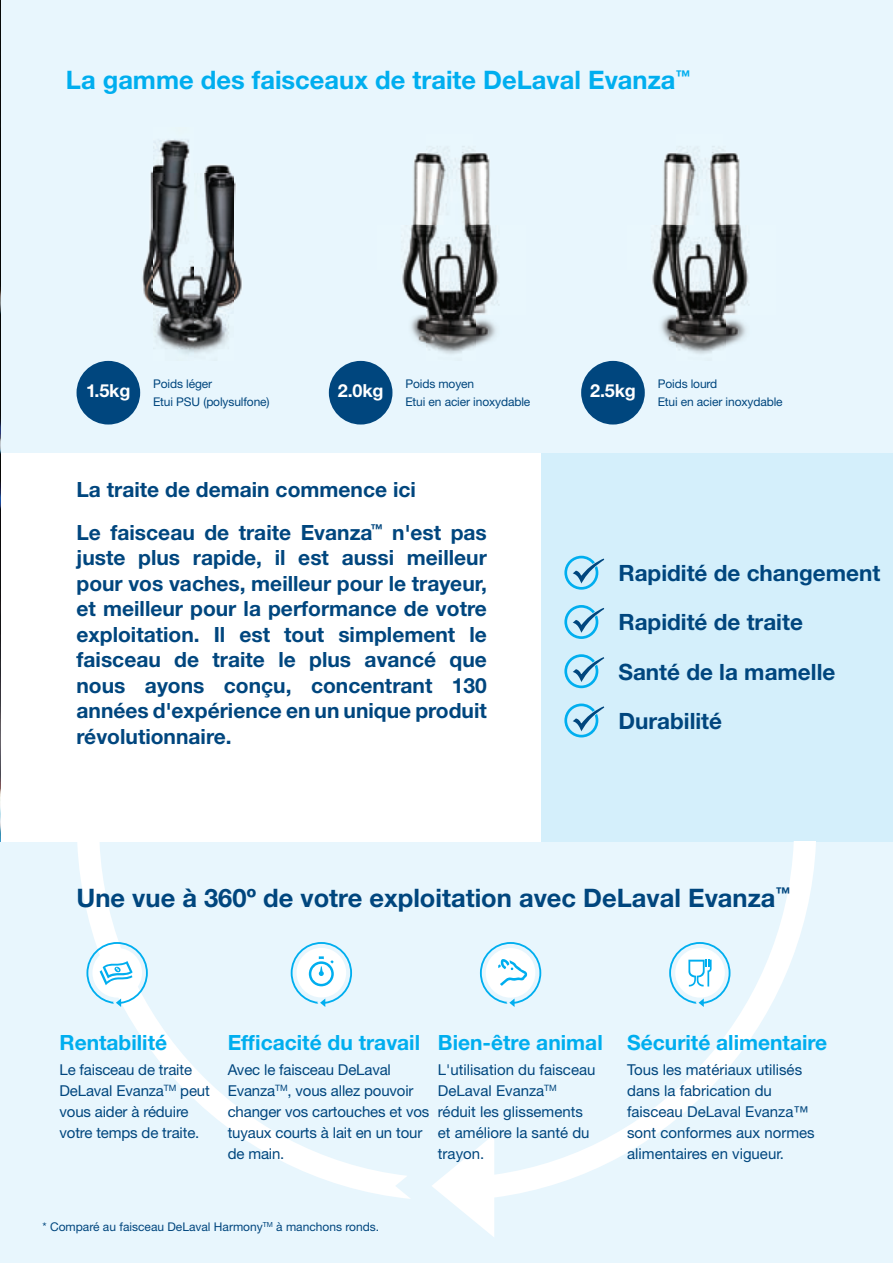
<style>
.page{position:relative;width:893px;height:1263px;background:#fff}
.page>*{position:absolute;margin:0;border:0;box-sizing:border-box;transform-origin:0 0}
.t1{font:700 25.5px "Helvetica Neue LT Std";color:#00467e}
.t2{font:700 25.5px "Helvetica Neue LT Std";color:#00aeef}
.t3{font:700 22.5px/49.2px "Helvetica Neue LT Std";color:#00467e}
.t4{font:700 21px/25.5px "Helvetica Neue LT Std";color:#00467e}
.t5{font:700 21px "Helvetica Neue LT Std";color:#00aeef}
.t6{font:700 18px "Helvetica Neue LT Std";letter-spacing:-.01em;color:#fff}
.t7{font:15px/21px "Helvetica Neue LT Std";color:#00467e}
.t8{font:12px/18px "Helvetica Neue LT Std";letter-spacing:-.01em;color:#00467e}
</style>
<div class="page">
<div style="left:0;top:0;width:893px;height:453px;background:#e8f6fd"></div>
<img style="left:142px;top:139px;width:100px;height:215px">
<img style="left:402px;top:146px;width:97px;height:208px">
<img style="left:652px;top:146px;width:97px;height:208px">
<img style="left:0;top:453px;width:1px;height:389px">
<img style="left:0;top:1px;width:1px;height:452px">
<div style="left:541px;top:453px;width:352px;height:389px;background:#d4effb"></div>
<div style="left:77px;top:361px;width:63px;height:63px;background:#00467e;border-radius:50%"></div>
<div style="left:329px;top:361px;width:63px;height:63px;background:#00467e;border-radius:50%"></div>
<div style="left:581px;top:361px;width:64px;height:63px;background:#00467e;border-radius:50%"></div>
<div style="left:0;top:842px;width:893px;height:421px;background:#e8f6fd"></div>
<svg style="left:77px;top:842px;width:739px;height:395px"></svg>
<svg style="left:86px;top:942px;width:62px;height:65px"></svg>
<svg style="left:480px;top:942px;width:61px;height:65px"></svg>
<svg style="left:291px;top:942px;width:61px;height:65px"></svg>
<svg style="left:669px;top:942px;width:61px;height:65px"></svg>
<svg style="left:564px;top:556px;width:40px;height:34px"></svg>
<svg style="left:564px;top:605px;width:40px;height:34px"></svg>
<svg style="left:564px;top:654px;width:40px;height:34px"></svg>
<svg style="left:564px;top:703px;width:40px;height:34px"></svg>
<h1 class="t2" style="left:66px;top:65px;width:626px">La gamme des faisceaux de traite DeLaval Evanza<sup>™</sup></h1>
<p class="t8" style="left:153px;top:375px;width:118px">Poids léger<br>Etui PSU (polysulfone)</p>
<p class="t8" style="left:405px;top:375px;width:127px">Poids moyen<br>Etui en acier inoxydable</p>
<p class="t8" style="left:658px;top:375px;width:127px">Poids lourd<br>Etui en acier inoxydable</p>
<p class="t6" style="left:86px;top:380px;width:46px">1.5kg</p>
<p class="t6" style="left:338px;top:380px;width:47px">2.0kg</p>
<p class="t6" style="left:590px;top:380px;width:47px">2.5kg</p>
<h3 class="t4" style="left:77px;top:468px;width:412px;line-height:42.5px">La traite de demain commence ici<br>Le faisceau de traite Evanza<sup>™</sup> n'est pas</h3>
<p class="t4" style="left:77px;top:545px;width:412px;text-align:justify">juste plus rapide, il est aussi meilleur pour vos vaches, meilleur pour le trayeur, et meilleur pour la performance de votre exploitation. Il est tout simplement le faisceau de traite le plus avancé que nous ayons conçu, concentrant 130 années d'expérience en un unique produit révolutionnaire.</p>
<h2 class="t3" style="left:618px;top:548px;width:264px">Rapidité de changement<br>Rapidité de traite<br>Santé de la mamelle<br>Durabilité</h2>
<h1 class="t1" style="left:77px;top:882px;width:715px">Une vue à 360º de votre exploitation avec DeLaval Evanza<sup>™</sup></h1>
<h3 class="t5" style="left:60px;top:1029px;width:109px">Rentabilité</h3>
<p class="t7" style="left:60px;top:1059px;width:152px">Le faisceau de traite<br>DeLaval Evanza<sup>TM</sup> peut vous aider à réduire votre temps de traite.</p>
<h3 class="t5" style="left:228px;top:1029px;width:194px">Efficacité du travail</h3>
<p class="t7" style="left:228px;top:1059px;width:203px">Avec le faisceau DeLaval<br>Evanza<sup>TM</sup>, vous allez pouvoir changer vos cartouches et vos tuyaux courts à lait en un tour de main.</p>
<h3 class="t5" style="left:438px;top:1029px;width:166px">Bien-être animal</h3>
<p class="t7" style="left:438px;top:1059px;width:159px">L'utilisation du faisceau<br>DeLaval Evanza<sup>TM </sup>réduit les glissements et améliore la santé du trayon.</p>
<p class="t8" style="left:43px;top:1218px;width:338px">* Comparé au faisceau DeLaval Harmony<sup>TM</sup> à manchons ronds.</p>
<h3 class="t5" style="left:627px;top:1029px;width:202px">Sécurité alimentaire</h3>
<p class="t7" style="left:627px;top:1059px;width:189px">Tous les matériaux utilisés dans la fabrication du faisceau DeLaval Evanza™ sont conformes aux normes alimentaires en vigueur.</p>
</div>
